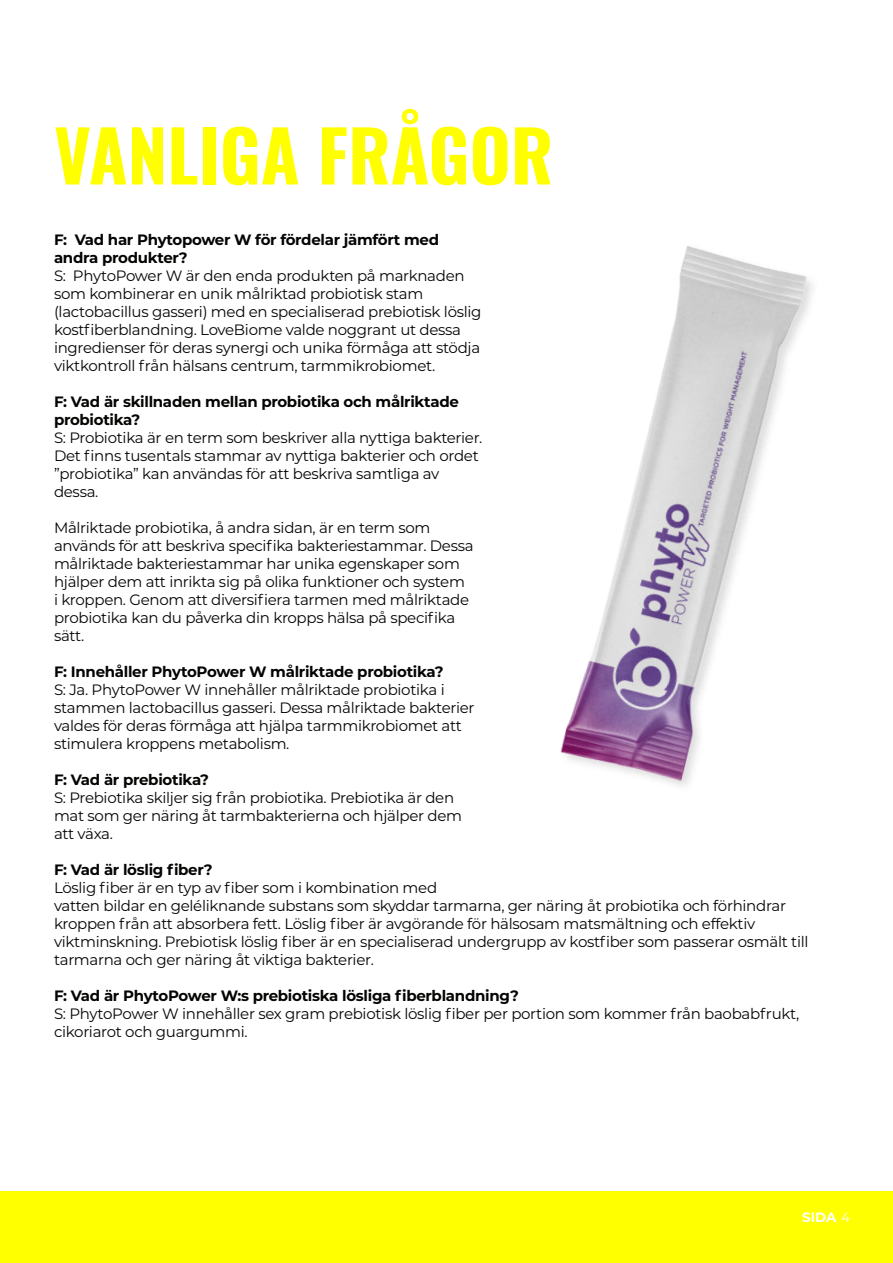
<style>
.page{position:relative;width:893px;height:1263px;background:#fff}
.page>*{position:absolute;margin:0;border:0;box-sizing:border-box;transform-origin:0 0}
.t1{font:70.5px "Oswald";color:#ff0}
.t2{font:15px/18px "Montserrat";letter-spacing:-.02em;color:#040503}
.t3{font:700 15px/18px "Montserrat";letter-spacing:-.02em;color:#040503}
.t4{font:700 13.5px "Montserrat";color:#fff}
.s1{font-weight:400}
</style>
<div class="page">
<div style="left:0;top:1192px;width:893px;height:71px;background:#ff0"></div>
<img style="left:560px;top:246px;width:253px;height:540px">
<h1 class="t1" style="left:54px;top:119px;width:501px">VANLIGA FRÅGOR</h1>
<p class="t3" style="left:54px;top:230px;width:387px">F: Vad har Phytopower W för fördelar jämfört med andra produkter?</p>
<p class="t2" style="left:54px;top:267px;width:429px">S: PhytoPower W är den enda produkten på marknaden som kombinerar en unik målriktad probiotisk stam (lactobacillus gasseri) med en specialiserad prebiotisk löslig kostfiberblandning. LoveBiome valde noggrant ut dessa ingredienser för deras synergi och unika förmåga att stödja viktkontroll från hälsans centrum, tarmmikrobiomet.</p>
<p class="t3" style="left:54px;top:392px;width:406px">F: Vad är skillnaden mellan probiotika och målriktade probiotika?</p>
<p class="t2" style="left:54px;top:429px;width:430px">S: Probiotika är en term som beskriver alla nyttiga bakterier.<br>Det finns tusentals stammar av nyttiga bakterier och ordet ”probiotika” kan användas för att beskriva samtliga av dessa.</p>
<p class="t2" style="left:54px;top:519px;width:421px">Målriktade probiotika, å andra sidan, är en term som används för att beskriva specifika bakteriestammar. Dessa målriktade bakteriestammar har unika egenskaper som hjälper dem att inrikta sig på olika funktioner och system<br>i kroppen. Genom att diversifiera tarmen med målriktade probiotika kan du påverka din kropps hälsa på specifika sätt.</p>
<p class="t3" style="left:54px;top:662px;width:391px">F: Innehåller PhytoPower W målriktade probiotika?</p>
<p class="t2" style="left:54px;top:681px;width:422px">S: Ja. PhytoPower W innehåller målriktade probiotika i stammen lactobacillus gasseri. Dessa målriktade bakterier valdes för deras förmåga att hjälpa tarmmikrobiomet att stimulera kroppens metabolism.</p>
<p class="t3" style="left:54px;top:770px;width:157px">F: Vad är prebiotika?</p>
<p class="t2" style="left:54px;top:789px;width:409px">S: Prebiotika skiljer sig från probiotika. Prebiotika är den mat som ger näring åt tarmbakterierna och hjälper dem att växa.</p>
<p class="t3" style="left:54px;top:860px;width:160px">F: Vad är löslig fiber?</p>
<p class="t2" style="left:54px;top:879px;width:756px">Löslig fiber är en typ av fiber som i kombination med<br>vatten bildar en geléliknande substans som skyddar tarmarna, ger näring åt probiotika och förhindrar kroppen från att absorbera fett. Löslig fiber är avgörande för hälsosam matsmältning och effektiv viktminskning. Prebiotisk löslig fiber är en specialiserad undergrupp av kostfiber som passerar osmält till tarmarna och ger näring åt viktiga bakterier.</p>
<p class="t3" style="left:54px;top:986px;width:466px">F: Vad är PhytoPower W:s prebiotiska lösliga fiberblandning?</p>
<p class="t2" style="left:54px;top:1005px;width:747px">S: PhytoPower W innehåller sex gram prebiotisk löslig fiber per portion som kommer från baobabfrukt, cikoriarot och guargummi.</p>
<p class="t4" style="left:802px;top:1209px;width:49px">SIDA <span class="s1">4</span></p>
</div>
